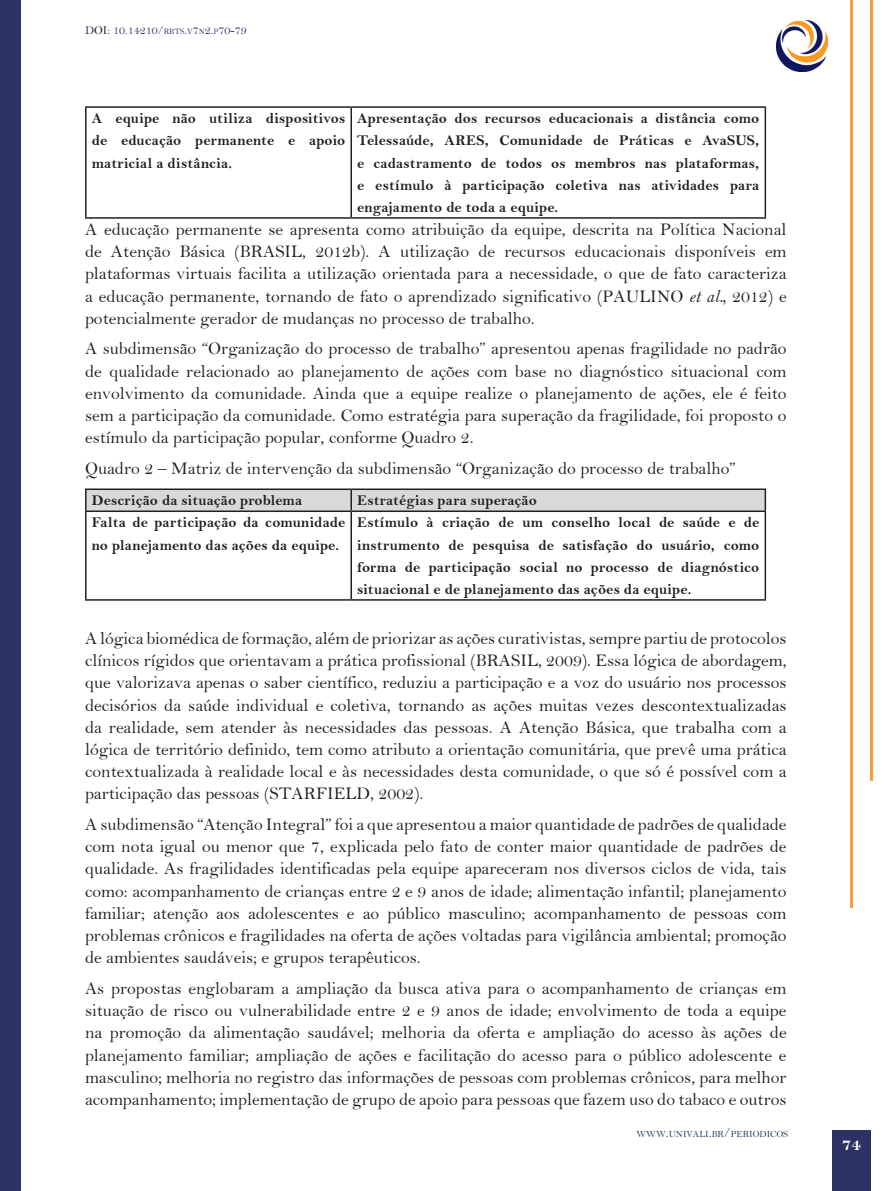
<style>
.page{position:relative;width:893px;height:1191px;background:#fff}
.page>*{position:absolute;margin:0;border:0;box-sizing:border-box;transform-origin:0 0}
.t1{font:18px "Bell MT Bold";color:#fff}
.TEXTO{font:17.85px/22.2px "Bell";color:#231f20;text-align:justify}
.TEXTO-2{font:15px/22.2px "Bell MT Bold";letter-spacing:.005em;color:#231f20;text-align:justify}
.t2{font:12px "Bell";color:#2e3163}
.t3{font:9.45px "Bell";color:#233d5a}
.s1{color:#231f20}
.s2{font-size:8.25px}
.s3{font-family:"Bell MT Italic"}
.s4{font-size:13.5px}
</style>
<div class="page">
<div style="left:832px;top:1129px;width:38px;height:62px;background:#2d3163"></div>
<div style="left:0;top:0;width:21px;height:1191px;background:#2d3163"></div>
<hr style="left:850px;top:0;width:3px;height:908px;background:#f89d33">
<hr style="left:870px;top:0;width:3px;height:780px;background:#f89d33">
<img style="left:776px;top:20px;width:51px;height:52px">
<hr style="left:85px;top:106px;width:266px;height:2px;background:#231f20">
<hr style="left:85px;top:108px;width:2px;height:109px;background:#231f20">
<hr style="left:351px;top:106px;width:415px;height:2px;background:#231f20">
<hr style="left:350px;top:108px;width:2px;height:109px;background:#231f20">
<hr style="left:765px;top:108px;width:1px;height:109px;background:#231f20">
<hr style="left:85px;top:217px;width:266px;height:2px;background:#231f20">
<hr style="left:351px;top:217px;width:415px;height:2px;background:#231f20">
<hr style="left:85px;top:488px;width:266px;height:2px;background:#231f20">
<hr style="left:85px;top:490px;width:2px;height:20px;background:#231f20">
<hr style="left:351px;top:488px;width:415px;height:2px;background:#231f20">
<div style="left:86px;top:489px;width:680px;height:21px;background:#d9d9d9"></div>
<hr style="left:85px;top:510px;width:266px;height:2px;background:#231f20">
<hr style="left:85px;top:512px;width:2px;height:87px;background:#231f20">
<hr style="left:351px;top:510px;width:415px;height:2px;background:#231f20">
<hr style="left:350px;top:512px;width:2px;height:87px;background:#231f20">
<hr style="left:765px;top:512px;width:1px;height:87px;background:#231f20">
<hr style="left:85px;top:599px;width:266px;height:1px;background:#231f20">
<hr style="left:351px;top:599px;width:415px;height:1px;background:#231f20">
<p class="t2" style="left:85px;top:23px;width:163px">D<span class="s1">OI</span>: 10.14210/<span class="s2">RBTS</span>.<span class="s2">V</span>7<span class="s2">N</span>2.<span class="s2">P</span>70-79</p>
<p class="TEXTO-2" style="left:92px;top:107px;width:255px">A equipe não utiliza dispositivos de educação permanente e apoio matricial a distância.</p>
<p class="TEXTO-2" style="left:357px;top:107px;width:404px">Apresentação dos recursos educacionais a distância como Telessaúde, ARES, Comunidade de Práticas e AvaSUS, e cadastramento de todos os membros nas plataformas, e estímulo à participação coletiva nas atividades para engajamento de toda a equipe.</p>
<p class="TEXTO" style="left:85px;top:218px;width:703px">A educação permanente se apresenta como atribuição da equipe, descrita na Política Nacional de Atenção Básica (BRASIL, 2012b). A utilização de recursos educacionais disponíveis em plataformas virtuais facilita a utilização orientada para a necessidade, o que de fato caracteriza a educação permanente, tornando de fato o aprendizado significativo (PAULINO <span class="s3">et al.,</span> 2012) e potencialmente gerador de mudanças no processo de trabalho.</p>
<p class="TEXTO" style="left:85px;top:337px;width:703px">A subdimensão “Organização do processo de trabalho” apresentou apenas fragilidade no padrão de qualidade relacionado ao planejamento de ações com base no diagnóstico situacional com envolvimento da comunidade. Ainda que a equipe realize o planejamento de ações, ele é feito sem a participação da comunidade. Como estratégia para superação da fragilidade, foi proposto o estímulo da participação popular, conforme Quadro 2.</p>
<p class="TEXTO" style="left:85px;top:457px;width:652px">Quadro 2 – Matriz de intervenção da subdimensão “Organização do processo de trabalho”</p>
<p class="TEXTO-2" style="left:92px;top:489px;width:212px">Descrição da situação problema</p>
<p class="TEXTO-2" style="left:357px;top:489px;width:181px">Estratégias para superação</p>
<p class="TEXTO-2" style="left:92px;top:511px;width:255px">Falta de participação da comunidade no planejamento das ações da equipe.</p>
<p class="TEXTO-2" style="left:357px;top:511px;width:404px">Estímulo à criação de um conselho local de saúde e de instrumento de pesquisa de satisfação do usuário, como forma de participação social no processo de diagnóstico situacional e de planejamento das ações da equipe.</p>
<p class="TEXTO" style="left:85px;top:627px;width:703px">A lógica biomédica de formação, além de priorizar as ações curativistas, sempre partiu de protocolos clínicos rígidos que orientavam a prática profissional (BRASIL, 2009). Essa lógica de abordagem, que valorizava apenas o saber científico, reduziu a participação e a voz do usuário nos processos decisórios da saúde individual e coletiva, tornando as ações muitas vezes descontextualizadas da realidade, sem atender às necessidades das pessoas. A Atenção Básica, que trabalha com a lógica de território definido, tem como atributo a orientação comunitária, que prevê uma prática contextualizada à realidade local e às necessidades desta comunidade, o que só é possível com a participação das pessoas (STARFIELD, 2002).</p>
<p class="TEXTO" style="left:85px;top:813px;width:703px">A subdimensão “Atenção Integral” foi a que apresentou a maior quantidade de padrões de qualidade com nota igual ou menor que 7, explicada pelo fato de conter maior quantidade de padrões de qualidade. As fragilidades identificadas pela equipe apareceram nos diversos ciclos de vida, tais como: acompanhamento de crianças entre 2 e 9 anos de idade; alimentação infantil; planejamento familiar; atenção aos adolescentes e ao público masculino; acompanhamento de pessoas com problemas crônicos e fragilidades na oferta de ações voltadas para vigilância ambiental; promoção de ambientes saudáveis; e grupos terapêuticos.</p>
<p class="TEXTO" style="left:85px;top:977px;width:703px">As propostas englobaram a ampliação da busca ativa para o acompanhamento de crianças em situação de risco ou vulnerabilidade entre 2 e 9 anos de idade; envolvimento de toda a equipe na promoção da alimentação saudável; melhoria da oferta e ampliação do acesso às ações de planejamento familiar; ampliação de ações e facilitação do acesso para o público adolescente e masculino; melhoria no registro das informações de pessoas com problemas crônicos, para melhor acompanhamento; implementação de grupo de apoio para pessoas que fazem uso do tabaco e outros</p>
<p class="t3" style="left:636px;top:1128px;width:153px">WWW<span class="s4">.</span>UNIVALI<span class="s4">.</span>BR<span class="s4">/</span>PERIODICOS</p>
<p class="t1" style="left:842px;top:1133px;width:21px">74</p>
</div>
